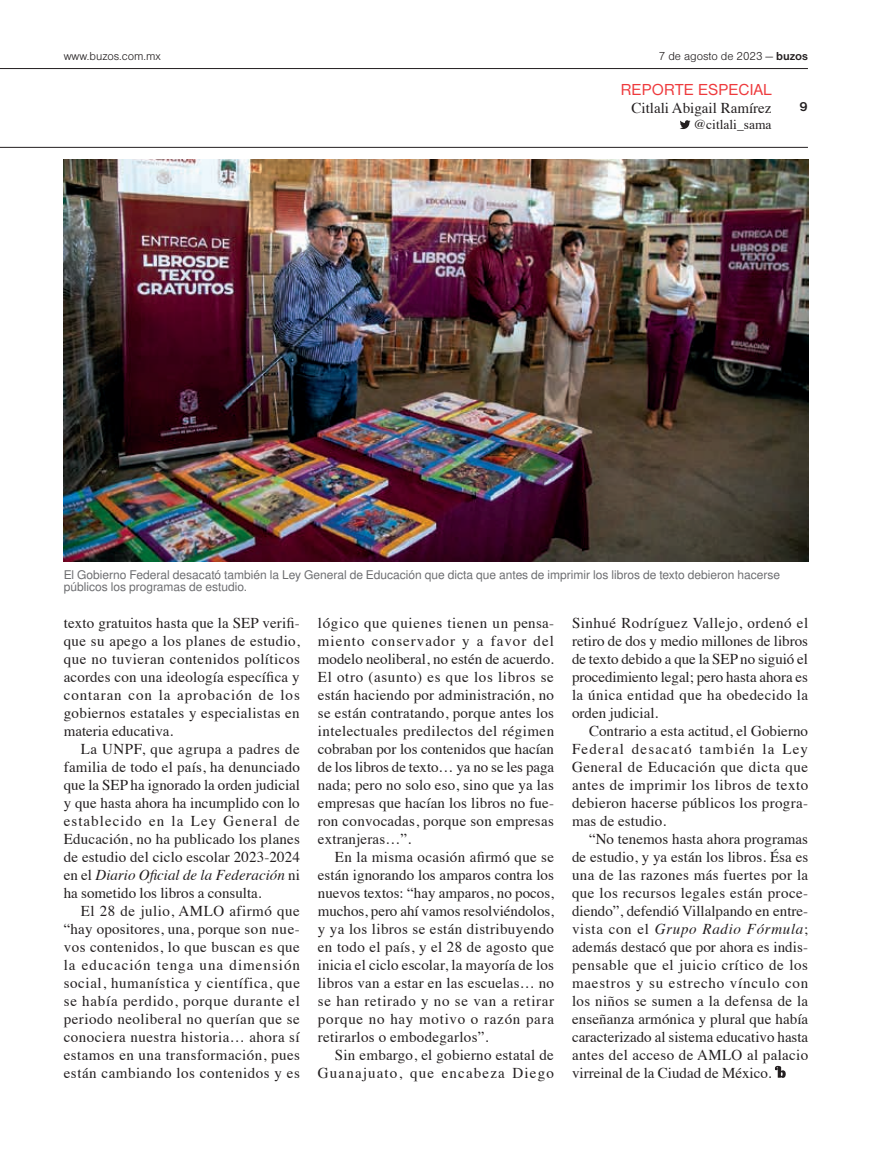
<style>
.page{position:relative;width:893px;height:1149px;background:#fff}
.page>*{position:absolute;margin:0;border:0;box-sizing:border-box;transform-origin:0 0}
.t1{font:16.5px "Nimbus Sans DOT";letter-spacing:.015em;color:#ee393c}
.t2{font:15px/18px "Times";letter-spacing:.02em;color:#231f20;text-align:justify}
.t3{font:15px "Times";color:#231f20}
.t4{font:13.5px "Times";color:#231f20}
.t5{font:700 13.5px "Nimbus Sans DOT";color:#231f20}
.t6{font:12px/12px "Nimbus San L";color:#6c6d70}
.t7{font:12px "Nimbus Sans DOT Ligh";color:#231f20}
.s1{font-family:"Nimbus Sans DOT";font-weight:700}
.s2{font-style:italic}
</style>
<div class="page">
<svg style="left:680px;top:120px;width:10px;height:9px"></svg>
<hr style="left:0;top:68px;width:808px;height:1px;background:#231f20">
<hr style="left:0;top:147px;width:808px;height:1px;background:#231f20">
<svg style="left:775px;top:1065px;width:11px;height:12px"></svg>
<img style="left:64px;top:159px;width:744px;height:402px">
<p class="t7" style="left:64px;top:50px;width:99px">www.buzos.com.mx</p>
<p class="t7" style="left:659px;top:50px;width:151px">7 de agosto de 2023 — <span class="s1">buzos</span></p>
<p class="t5" style="left:800px;top:99px;width:10px">9</p>
<p class="t1" style="left:621px;top:80px;width:152px">REPORTE ESPECIAL</p>
<p class="t3" style="left:631px;top:94px;width:141px">Citlali Abigail Ramírez</p>
<p class="t4" style="left:694px;top:112px;width:79px">@citlali_sama</p>
<p class="t6" style="left:64px;top:568px;width:718px">El Gobierno Federal desacató también la Ley General de Educación que dicta que antes de imprimir los libros de texto debieron hacerse públicos los programas de estudio.</p>
<p class="t2" style="left:64px;top:612px;width:238px">texto gratuitos hasta que la SEP verifi&shy;que su apego a los planes de estudio, que no tuvieran contenidos políticos acordes con una ideología específica y contaran con la aprobación de los gobiernos estatales y especialistas en materia educativa.</p>
<p class="t2" style="left:64px;top:738px;width:238px;text-indent:17px">La UNPF, que agrupa a padres de familia de todo el país, ha denunciado que la SEP ha ignorado la orden judicial y que hasta ahora ha incumplido con lo establecido en la Ley General de Educación, no ha publicado los planes de estudio del ciclo escolar 2023-2024 en el <span class="s2">Diario Oficial de la Federación</span> ni ha sometido los libros a consulta.</p>
<p class="t2" style="left:64px;top:900px;width:238px;text-indent:17px">El 28 de julio, AMLO afirmó que “hay opositores, una, porque son nue&shy;vos contenidos, lo que buscan es que la educación tenga una dimensión social, humanística y científica, que se había perdido, porque durante el periodo neoliberal no querían que se conociera nuestra historia… ahora sí estamos en una transformación, pues están cambiando los contenidos y es</p>
<p class="t2" style="left:318px;top:612px;width:238px">lógico que quienes tienen un pensa&shy;miento conservador y a favor del modelo neoliberal, no estén de acuerdo.<br>El otro (asunto) es que los libros se están haciendo por administración, no se están contratando, porque antes los intelectuales predilectos del régimen cobraban por los contenidos que hacían de los libros de texto… ya no se les paga nada; pero no solo eso, sino que ya las empresas que hacían los libros no fue&shy;ron convocadas, porque son empresas extranjeras…”.</p>
<p class="t2" style="left:318px;top:846px;width:238px;text-indent:17px">En la misma ocasión afirmó que se están ignorando los amparos contra los nuevos textos: “hay amparos, no pocos, muchos, pero ahí vamos resolviéndolos, y ya los libros se están distribuyendo en todo el país, y el 28 de agosto que inicia el ciclo escolar, la mayoría de los libros van a estar en las escuelas… no se han retirado y no se van a retirar porque no hay motivo o razón para retirarlos o embodegarlos”.</p>
<p class="t2" style="left:318px;top:1044px;width:238px;text-align:right">Sin embargo, el gobierno estatal de<br>Guanajuato, que encabeza Diego</p>
<p class="t2" style="left:572px;top:612px;width:238px">Sinhué Rodríguez Vallejo, ordenó el retiro de dos y medio millones de libros de texto debido a que la SEP no siguió el procedimiento legal; pero hasta ahora es la única entidad que ha obedecido la orden judicial.</p>
<p class="t2" style="left:572px;top:720px;width:238px;text-indent:17px">Contrario a esta actitud, el Gobierno Federal desacató también la Ley General de Educación que dicta que antes de imprimir los libros de texto debieron hacerse públicos los progra&shy;mas de estudio.</p>
<p class="t2" style="left:572px;top:828px;width:238px;text-indent:17px">“No tenemos hasta ahora programas de estudio, y ya están los libros. Ésa es una de las razones más fuertes por la que los recursos legales están proce&shy;diendo”, defendió Villalpando en entre&shy;vista con el <span class="s2">Grupo Radio Fórmula</span>; además destacó que por ahora es indis&shy;pensable que el juicio crítico de los maestros y su estrecho vínculo con los niños se sumen a la defensa de la enseñanza armónica y plural que había caracterizado al sistema educativo hasta antes del acceso de AMLO al palacio virreinal de la Ciudad de México.</p>
</div>
